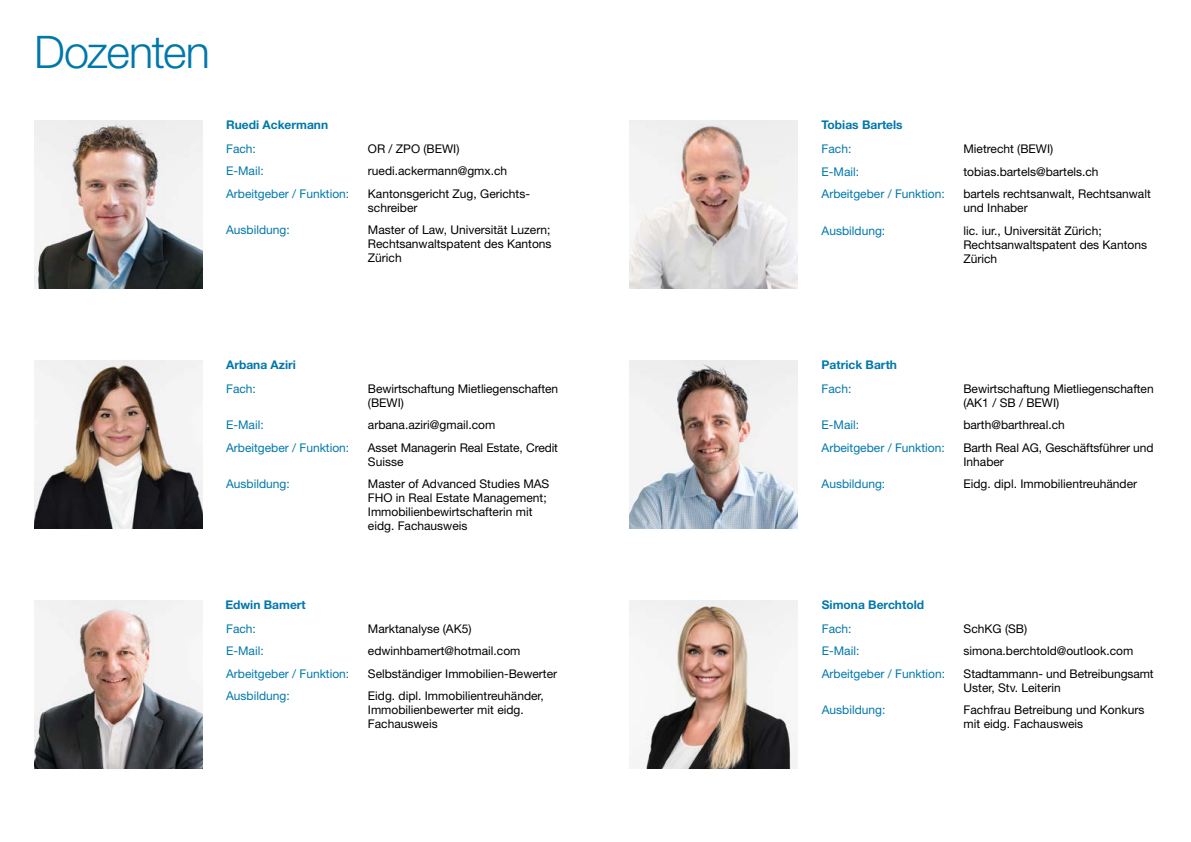
<style>
.page{position:relative;width:1191px;height:842px;background:#fff}
.page>*{position:absolute;margin:0;border:0;box-sizing:border-box;transform-origin:0 0}
.t1{font:300 45px "Helvetica Neue LT Std";letter-spacing:-.03em;color:#0078ab}
.t2{font:12px/14px "Helvetica Neue LT Std";color:#000}
.t3{font:12px "Helvetica Neue LT Std";color:#0078ab}
.t4{font:700 12px "Helvetica Neue LT Std";color:#0078ab}
</style>
<div class="page">
<img style="left:35px;top:120px;width:168px;height:168px">
<img style="left:35px;top:360px;width:168px;height:168px">
<img style="left:629px;top:120px;width:168px;height:168px">
<img style="left:629px;top:360px;width:168px;height:168px">
<img style="left:35px;top:600px;width:168px;height:168px">
<img style="left:630px;top:600px;width:168px;height:168px">
<h1 class="t1" style="left:34px;top:25px;width:177px">Dozenten</h1>
<p class="t4" style="left:226px;top:117px;width:103px">Ruedi Ackermann</p>
<p class="t3" style="left:226px;top:141px;width:31px">Fach:</p>
<p class="t2" style="left:368px;top:141px;width:93px">OR / ZPO (BEWI)</p>
<p class="t3" style="left:226px;top:164px;width:39px">E-Mail:</p>
<p class="t2" style="left:368px;top:164px;width:141px">ruedi.ackermann@gmx.ch</p>
<p class="t3" style="left:226px;top:186px;width:125px">Arbeitgeber / Funktion:</p>
<p class="t2" style="left:368px;top:186px;width:164px">Kantonsgericht Zug, Gerichts&shy;schreiber</p>
<p class="t3" style="left:226px;top:223px;width:65px">Ausbildung:</p>
<p class="t2" style="left:368px;top:223px;width:185px;text-align:justify">Master of Law, Universität Luzern; Rechtsanwaltspatent des Kantons Zürich</p>
<p class="t4" style="left:226px;top:357px;width:71px">Arbana Aziri</p>
<p class="t3" style="left:226px;top:381px;width:31px">Fach:</p>
<p class="t2" style="left:368px;top:381px;width:192px">Bewirtschaftung Mietliegenschaften (BEWI)</p>
<p class="t3" style="left:226px;top:418px;width:39px">E-Mail:</p>
<p class="t2" style="left:368px;top:418px;width:129px">arbana.aziri@gmail.com</p>
<p class="t3" style="left:226px;top:440px;width:125px">Arbeitgeber / Funktion:</p>
<p class="t2" style="left:368px;top:440px;width:192px">Asset Managerin Real Estate, Credit<br>Suisse</p>
<p class="t3" style="left:226px;top:477px;width:65px">Ausbildung:</p>
<p class="t2" style="left:368px;top:477px;width:183px">Master of Advanced Studies MAS<br>FHO in Real Estate Management;<br>Immobilienbewirtschafterin mit eidg. Fachausweis</p>
<p class="t4" style="left:225px;top:597px;width:82px">Edwin Bamert</p>
<p class="t3" style="left:226px;top:621px;width:31px">Fach:</p>
<p class="t2" style="left:368px;top:621px;width:105px">Marktanalyse (AK5)</p>
<p class="t3" style="left:226px;top:644px;width:39px">E-Mail:</p>
<p class="t2" style="left:368px;top:644px;width:154px">edwinhbamert@hotmail.com</p>
<p class="t3" style="left:226px;top:666px;width:125px">Arbeitgeber / Funktion:</p>
<p class="t2" style="left:368px;top:666px;width:191px">Selbständiger Immobilien-Bewerter</p>
<p class="t3" style="left:226px;top:689px;width:65px">Ausbildung:</p>
<p class="t2" style="left:368px;top:689px;width:177px">Eidg. dipl. Immobilientreuhänder,<br>Immobilienbewerter mit eidg.<br>Fachausweis</p>
<p class="t4" style="left:821px;top:117px;width:83px">Tobias Bartels</p>
<p class="t3" style="left:821px;top:142px;width:31px">Fach:</p>
<p class="t2" style="left:963px;top:142px;width:91px">Mietrecht (BEWI)</p>
<p class="t3" style="left:821px;top:164px;width:39px">E-Mail:</p>
<p class="t2" style="left:963px;top:164px;width:137px">tobias.bartels@bartels.ch</p>
<p class="t3" style="left:821px;top:187px;width:125px">Arbeitgeber / Funktion:</p>
<p class="t2" style="left:963px;top:187px;width:189px">bartels rechtsanwalt, Rechtsanwalt und Inhaber</p>
<p class="t3" style="left:821px;top:223px;width:65px">Ausbildung:</p>
<p class="t2" style="left:963px;top:223px;width:185px">lic. iur., Universität Zürich;<br>Rechtsanwaltspatent des Kantons<br>Zürich</p>
<p class="t4" style="left:821px;top:357px;width:77px">Patrick Barth</p>
<p class="t3" style="left:821px;top:381px;width:31px">Fach:</p>
<p class="t2" style="left:963px;top:381px;width:192px">Bewirtschaftung Mietliegenschaften (AK1 / SB / BEWI)</p>
<p class="t3" style="left:821px;top:418px;width:39px">E-Mail:</p>
<p class="t2" style="left:963px;top:418px;width:103px">barth@barthreal.ch</p>
<p class="t3" style="left:821px;top:440px;width:125px">Arbeitgeber / Funktion:</p>
<p class="t2" style="left:963px;top:440px;width:192px">Barth Real AG, Geschäftsführer und<br>Inhaber</p>
<p class="t3" style="left:821px;top:477px;width:65px">Ausbildung:</p>
<p class="t2" style="left:963px;top:477px;width:175px">Eidg. dipl. Immobilientreuhänder</p>
<p class="t4" style="left:822px;top:597px;width:104px">Simona Berchtold</p>
<p class="t3" style="left:822px;top:621px;width:31px">Fach:</p>
<p class="t2" style="left:963px;top:621px;width:65px">SchKG (SB)</p>
<p class="t3" style="left:822px;top:644px;width:39px">E-Mail:</p>
<p class="t2" style="left:963px;top:644px;width:171px">simona.berchtold@outlook.com</p>
<p class="t3" style="left:822px;top:666px;width:125px">Arbeitgeber / Funktion:</p>
<p class="t2" style="left:963px;top:666px;width:192px">Stadtammann- und Betreibungsamt<br>Uster, Stv. Leiterin</p>
<p class="t3" style="left:822px;top:703px;width:65px">Ausbildung:</p>
<p class="t2" style="left:963px;top:703px;width:182px">Fachfrau Betreibung und Konkurs mit eidg. Fachausweis</p>
</div>
